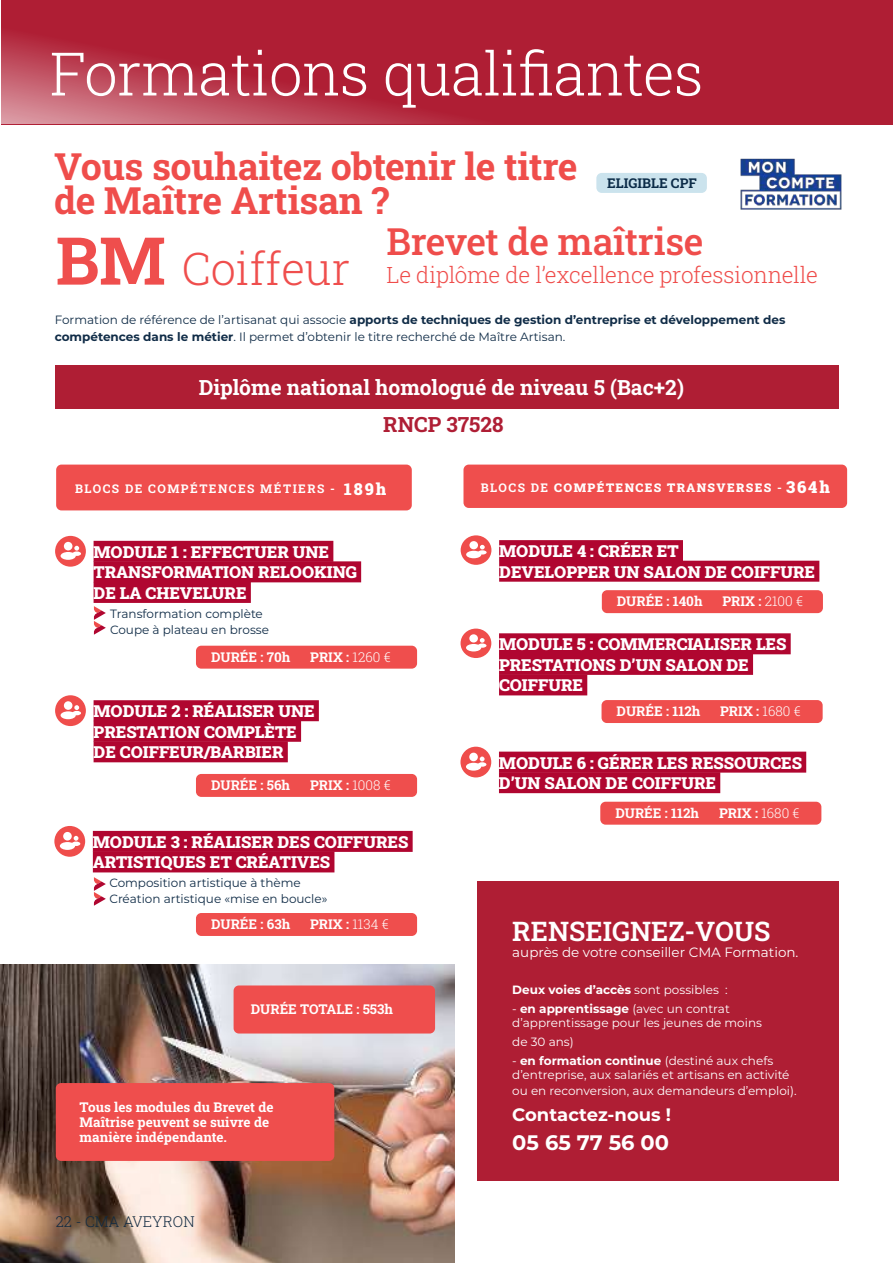
<style>
.page{position:relative;width:893px;height:1263px;background:#fff}
.page>*{position:absolute;margin:0;border:0;box-sizing:border-box;transform-origin:0 0}
.t1{font:300 60px "Roboto Slab";letter-spacing:-.01em;color:#fff}
.t2{font:700 37.5px/34.5px "Roboto Slab";letter-spacing:-.01em;color:#ef4d4b}
.t3{font:500 37.5px "Roboto Slab";letter-spacing:-.01em;color:#ef4d4b}
.t4{font:600 27px "Roboto Slab";color:#fff}
.t5{font:300 22.5px "Roboto Slab";letter-spacing:-.01em;color:#ef4d4b}
.t6{font:700 21px "Roboto Slab";color:#fff}
.t7{font:700 21px "Montserrat";color:#fff}
.t8{font:700 21px "Roboto Slab";color:#af1e35}
.t9{font:700 18px "Montserrat";color:#fff}
.t10{font:900 16.5px/20.5px "Roboto Slab";color:#fff}
.t11{font:300 15px "Roboto Slab";color:#112a41}
.t12{font:700 13.5px/15px "Roboto Slab";color:#fff}
.t13{font:13.5px "Montserrat";color:#fff}
.t14{font:700 13.5px "Roboto Slab";color:#0c2c48}
.t15{font:12px/16.2px "Montserrat";color:#102c47}
.t16{font:12px/14.4px "Montserrat";color:#fff}
.t17{font:900 12px "Roboto Slab";letter-spacing:.12em;color:#fff}
.t18{font:700 12px "Montserrat";color:#fff}
.t19{font:700 12px "Roboto Slab";letter-spacing:.12em;color:#fff}
.s1{font-weight:700;font-size:66px;color:#ef4e4d}
.s2{font-size:45px;color:#ef4e4d}
.s3{font-weight:700}
.s4{font-weight:900;font-size:16.5px}
.s5{font-weight:300}
.s6{font-size:16.5px}
.s7{font-weight:400}
</style>
<div class="page">
<img style="left:0;top:964px;width:454px;height:299px">
<div style="left:56px;top:366px;width:783px;height:43px;background:#af1e34"></div>
<div style="left:477px;top:881px;width:362px;height:300px;background:#af1e34"></div>
<div style="left:94px;top:700px;width:225px;height:21px;background:#b00630"></div>
<div style="left:94px;top:721px;width:207px;height:21px;background:#b00630"></div>
<div style="left:94px;top:741px;width:194px;height:21px;background:#b00630"></div>
<div style="left:55px;top:695px;width:31px;height:31px;background:#ef4d4b;border-radius:50%"></div>
<div style="left:61px;top:711px;width:15px;height:8px;background:#fff;border-radius:50%"></div>
<div style="left:64px;top:701px;width:8px;height:9px;background:#fff;border-radius:50%"></div>
<svg style="left:72px;top:705px;width:9px;height:10px"></svg>
<div style="left:94px;top:541px;width:239px;height:21px;background:#b00630"></div>
<div style="left:94px;top:561px;width:267px;height:21px;background:#b00630"></div>
<div style="left:94px;top:582px;width:157px;height:21px;background:#b00630"></div>
<div style="left:55px;top:536px;width:31px;height:31px;background:#ef4d4b;border-radius:50%"></div>
<div style="left:61px;top:552px;width:15px;height:8px;background:#fff;border-radius:50%"></div>
<div style="left:64px;top:542px;width:8px;height:8px;background:#fff;border-radius:50%"></div>
<div style="left:72px;top:551px;width:9px;height:5px;background:#fff;border-radius:50%"></div>
<svg style="left:74px;top:546px;width:5px;height:5px"></svg>
<svg style="left:94px;top:606px;width:12px;height:29px"></svg>
<div style="left:93px;top:831px;width:320px;height:21px;background:#b00630"></div>
<div style="left:93px;top:851px;width:241px;height:21px;background:#b00630"></div>
<div style="left:54px;top:826px;width:31px;height:31px;background:#ef4d4b;border-radius:50%"></div>
<div style="left:60px;top:842px;width:15px;height:8px;background:#fff;border-radius:50%"></div>
<div style="left:63px;top:832px;width:9px;height:8px;background:#fff;border-radius:50%"></div>
<div style="left:72px;top:841px;width:8px;height:5px;background:#fff;border-radius:50%"></div>
<svg style="left:74px;top:836px;width:4px;height:5px"></svg>
<svg style="left:94px;top:877px;width:12px;height:29px"></svg>
<div style="left:56px;top:465px;width:356px;height:45px;background:#ef4e4d;border-radius:5px"></div>
<div style="left:234px;top:985px;width:201px;height:48px;background:#ef4e4d;border-radius:5px"></div>
<div style="left:56px;top:1083px;width:278px;height:78px;background:#ef4e4d;border-radius:5px"></div>
<div style="left:596px;top:173px;width:111px;height:20px;background:#cbe3ed;border-radius:5px"></div>
<img style="left:740px;top:158px;width:102px;height:52px">
<div style="left:1px;top:0;width:892px;height:124px;background:#af1e34"></div>
<svg style="left:1px;top:34px;width:460px;height:90px"></svg>
<div style="left:463px;top:465px;width:384px;height:43px;background:#ef4e4d;border-radius:5px"></div>
<div style="left:499px;top:540px;width:184px;height:21px;background:#b00630"></div>
<div style="left:499px;top:561px;width:320px;height:21px;background:#b00630"></div>
<div style="left:461px;top:535px;width:30px;height:30px;background:#ef4d4b;border-radius:50%"></div>
<div style="left:466px;top:551px;width:15px;height:7px;background:#fff;border-radius:50%"></div>
<div style="left:469px;top:541px;width:9px;height:8px;background:#fff;border-radius:50%"></div>
<svg style="left:478px;top:545px;width:9px;height:9px"></svg>
<div style="left:499px;top:633px;width:292px;height:21px;background:#b00630"></div>
<div style="left:499px;top:654px;width:254px;height:21px;background:#b00630"></div>
<div style="left:499px;top:674px;width:88px;height:21px;background:#b00630"></div>
<div style="left:461px;top:629px;width:30px;height:29px;background:#ef4d4b;border-radius:50%"></div>
<div style="left:466px;top:644px;width:15px;height:7px;background:#fff;border-radius:50%"></div>
<div style="left:469px;top:634px;width:9px;height:8px;background:#fff;border-radius:50%"></div>
<div style="left:478px;top:643px;width:8px;height:5px;background:#fff;border-radius:50%"></div>
<svg style="left:480px;top:638px;width:5px;height:5px"></svg>
<div style="left:499px;top:752px;width:307px;height:21px;background:#b00630"></div>
<div style="left:499px;top:772px;width:221px;height:21px;background:#b00630"></div>
<div style="left:460px;top:747px;width:31px;height:30px;background:#ef4d4b;border-radius:50%"></div>
<div style="left:466px;top:763px;width:15px;height:8px;background:#fff;border-radius:50%"></div>
<div style="left:469px;top:753px;width:9px;height:8px;background:#fff;border-radius:50%"></div>
<div style="left:478px;top:762px;width:8px;height:5px;background:#fff;border-radius:50%"></div>
<svg style="left:480px;top:756px;width:5px;height:5px"></svg>
<div style="left:602px;top:590px;width:221px;height:23px;background:#ef4e4d;border-radius:5px"></div>
<div style="left:601px;top:700px;width:222px;height:23px;background:#ef4e4d;border-radius:5px"></div>
<div style="left:600px;top:802px;width:221px;height:23px;background:#ef4e4d;border-radius:5px"></div>
<div style="left:196px;top:646px;width:221px;height:23px;background:#ef4e4d;border-radius:5px"></div>
<div style="left:196px;top:774px;width:221px;height:23px;background:#ef4e4d;border-radius:5px"></div>
<div style="left:196px;top:913px;width:221px;height:23px;background:#ef4e4d;border-radius:5px"></div>
<h1 class="t1" style="left:50px;top:33px;width:655px">Formations qualifiantes</h1>
<h2 class="t2" style="left:54px;top:148px;width:525px">Vous souhaitez obtenir le titre de Maître Artisan ?</h2>
<p class="t14" style="left:607px;top:173px;width:91px">ELIGIBLE CPF</p>
<h2 class="t3" style="left:387px;top:215px;width:318px">Brevet de maîtrise</h2>
<h3 class="t5" style="left:56px;top:260px;width:764px"><span class="s1">BM</span> <span class="s2">Coiffeur</span> Le diplôme de l’excellence professionnelle</h3>
<p class="t15" style="left:55px;top:312px;width:732px">Formation de référence de l’artisanat qui associe <span class="s3">apports de techniques de gestion d’entreprise et développement des compétences dans le métier</span>. Il permet d’obtenir le titre recherché de Maître Artisan.</p>
<p class="t6" style="left:199px;top:373px;width:487px">Diplôme national homologué de niveau 5 (Bac+2)</p>
<p class="t8" style="left:383px;top:409px;width:122px">RNCP 37528</p>
<p class="t19" style="left:75px;top:481px;width:313px">BLOCS DE COMPÉTENCES MÉTIERS - <span class="s4">189h</span></p>
<p class="t10" style="left:94px;top:541px;width:265px">MODULE 1 : EFFECTUER UNE<br>TRANSFORMATION RELOOKING<br>DE LA CHEVELURE</p>
<p class="t15" style="left:110px;top:605px;width:160px">Transformation complète<br>Coupe à plateau en brosse</p>
<p class="t12" style="left:211px;top:649px;width:81px">DURÉE : 70h</p>
<p class="t12" style="left:310px;top:649px;width:82px">PRIX : <span class="s5">1260 €</span></p>
<p class="t10" style="left:94px;top:700px;width:222px">MODULE 2 : RÉALISER UNE<br>PRESTATION COMPLÈTE<br>DE COIFFEUR/BARBIER</p>
<p class="t12" style="left:211px;top:777px;width:81px">DURÉE : 56h</p>
<p class="t12" style="left:310px;top:777px;width:82px">PRIX : <span class="s5">1008 €</span></p>
<p class="t10" style="left:93px;top:831px;width:317px">MODULE 3 : RÉALISER DES COIFFURES<br>ARTISTIQUES ET CRÉATIVES</p>
<p class="t15" style="left:109px;top:874px;width:220px">Composition artistique à thème<br>Création artistique «mise en boucle»</p>
<p class="t12" style="left:211px;top:916px;width:81px">DURÉE : 63h</p>
<p class="t12" style="left:310px;top:916px;width:80px">PRIX : <span class="s5">1134 €</span></p>
<p class="t12" style="left:251px;top:1001px;width:144px">DURÉE TOTALE : 553h</p>
<p class="t12" style="left:80px;top:1100px;width:195px">Tous les modules du Brevet de<br>Maîtrise peuvent se suivre de manière indépendante.</p>
<p class="t11" style="left:56px;top:1211px;width:140px">22 - CMA AVEYRON</p>
<p class="t17" style="left:481px;top:479px;width:350px"><span class="s3">BLOCS DE</span> COMPÉTENCES TRANSVERSES <span class="s3">-</span> <span class="s6">364h</span></p>
<p class="t10" style="left:499px;top:540px;width:317px">MODULE 4 : CRÉER ET<br>DEVELOPPER UN SALON DE COIFFURE</p>
<p class="t12" style="left:617px;top:594px;width:87px">DURÉE : 140h</p>
<p class="t12" style="left:722px;top:594px;width:82px">PRIX : <span class="s5">2100 €</span></p>
<p class="t10" style="left:499px;top:634px;width:289px">MODULE 5 : COMMERCIALISER LES<br>PRESTATIONS D’UN SALON DE<br>COIFFURE</p>
<p class="t12" style="left:617px;top:703px;width:85px">DURÉE : 112h</p>
<p class="t12" style="left:720px;top:703px;width:82px">PRIX : <span class="s5">1680 €</span></p>
<p class="t10" style="left:499px;top:752px;width:304px">MODULE 6 : GÉRER LES RESSOURCES<br>D’UN SALON DE COIFFURE</p>
<p class="t12" style="left:615px;top:805px;width:85px">DURÉE : 112h</p>
<p class="t12" style="left:719px;top:805px;width:82px">PRIX : <span class="s5">1680 €</span></p>
<h3 class="t4" style="left:512px;top:913px;width:260px">RENSEIGNEZ-VOUS</h3>
<p class="t13" style="left:512px;top:943px;width:286px">auprès de votre conseiller CMA Formation.</p>
<p class="t18" style="left:512px;top:981px;width:217px">Deux voies d’accès <span class="s7">sont possibles :</span></p>
<p class="t16" style="left:512px;top:1001px;width:251px">- <span class="s3">en apprentissage</span> (avec un contrat d’apprentissage pour les jeunes de moins</p>
<p class="t16" style="left:512px;top:1034px;width:63px">de 30 ans)</p>
<p class="t16" style="left:512px;top:1053px;width:279px">- <span class="s3">en formation continue</span> (destiné aux chefs d’entreprise, aux salariés et artisans en activité</p>
<p class="t16" style="left:512px;top:1083px;width:285px">ou en reconversion, aux demandeurs d’emploi).</p>
<p class="t9" style="left:512px;top:1101px;width:160px">Contactez-nous !</p>
<p class="t7" style="left:512px;top:1128px;width:158px">05 65 77 56 00</p>
</div>
